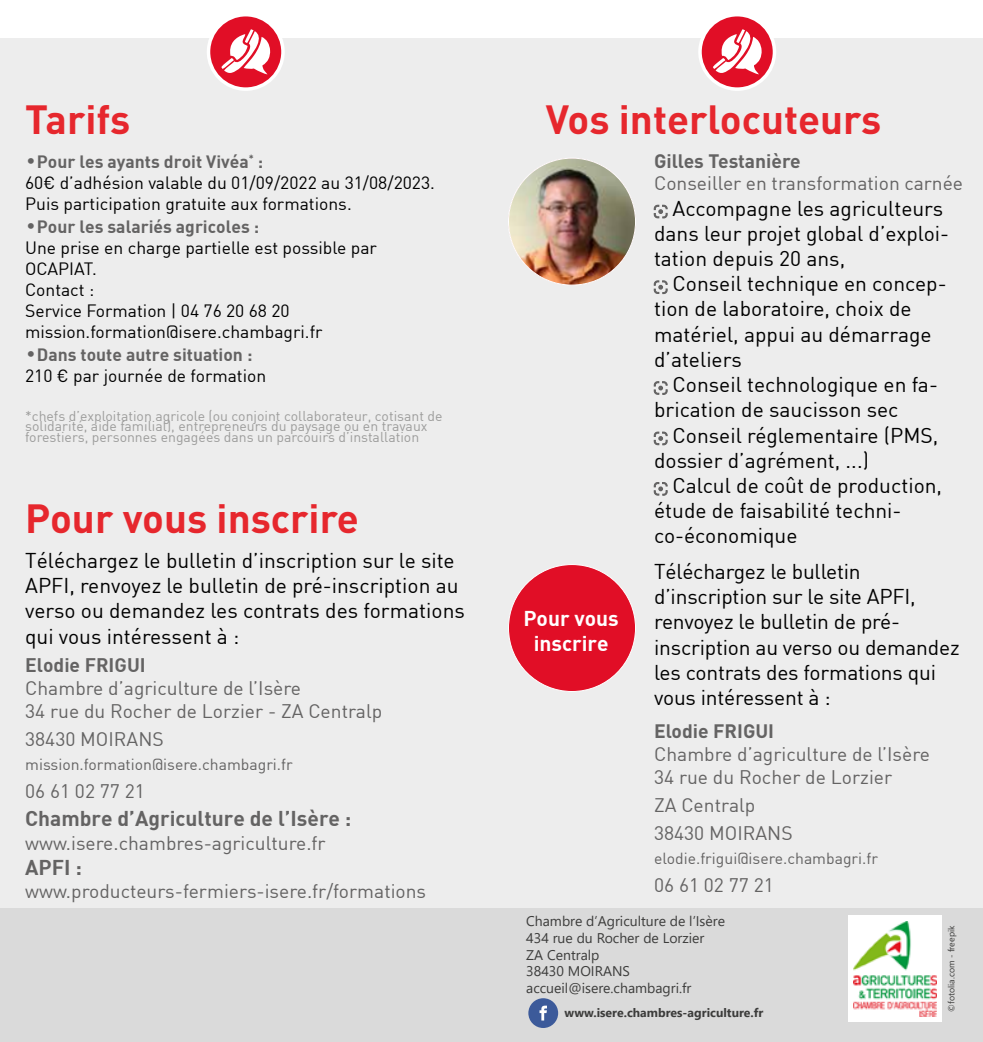
<style>
.page{position:relative;width:983px;height:1042px;background:#fff}
.page>*{position:absolute;margin:0;border:0;box-sizing:border-box;transform-origin:0 0}
.t1{font:700 40.25px "DIN Pro";color:#e6272d}
.t2{font:21px/25.2px "DIN";color:#000}
.t3{font:21px "DIN Bold";color:#646363}
.t4{font:21px/25.2px "DIN Bold";color:#fff;text-align:center}
.t5{font:19.25px/23.1px "DIN";color:#646363}
.t6{font:700 19.25px "DIN Pro";color:#646363}
.t7{font:19.25px "DIN Bold";color:#646363}
.t8{font:17.5px/21px "DIN";color:#000}
.t9{font:17.5px "DIN Bold";color:#646363}
.t10{font:15.75px "DIN";color:#646363}
.t11{font:14px/10.5px "DIN";color:#9d9d9c}
.t12{font:14px/16.8px "Segoe UI";color:#3c3c3b}
.t13{font:700 12.25px "Segoe UI";color:#3c3c3b}
.t14{font:8.75px "Segoe UI";color:#3c3c3b}
.s1{font-family:"Century Gothic";font-size:19.25px}
</style>
<div class="page">
<div style="left:0;top:38px;width:491px;height:992px;background:#ededed"></div>
<svg style="left:208px;top:15px;width:75px;height:74px;background:#e42a40"></svg>
<svg style="left:221px;top:29px;width:49px;height:45px;background:#ef8692"></svg>
<div style="left:207px;top:13px;width:78px;height:78px;border:4px solid #fff;border-radius:50%"></div>
<div style="left:491px;top:38px;width:491px;height:916px;background:#ededed"></div>
<svg style="left:653px;top:205px;width:14px;height:13px"></svg>
<svg style="left:653px;top:281px;width:14px;height:13px"></svg>
<svg style="left:653px;top:381px;width:14px;height:14px"></svg>
<svg style="left:653px;top:432px;width:14px;height:13px"></svg>
<svg style="left:653px;top:482px;width:14px;height:13px"></svg>
<svg style="left:699px;top:15px;width:75px;height:74px;background:#e42b40"></svg>
<svg style="left:712px;top:29px;width:49px;height:45px;background:#ef8692"></svg>
<div style="left:698px;top:13px;width:78px;height:78px;border:4px solid #fff;border-radius:50%"></div>
<img style="left:508px;top:158px;width:127px;height:127px;border-radius:63px">
<div style="left:508px;top:564px;width:127px;height:127px;background:#e10e26;border-radius:50%"></div>
<div style="left:0;top:908px;width:982px;height:134px;background:#dadada"></div>
<div style="left:528px;top:998px;width:30px;height:30px;background:#3c5a9a;border-radius:50%"></div>
<svg style="left:539px;top:1005px;width:8px;height:15px"></svg>
<div style="left:848px;top:915px;width:93px;height:107px;background:#fff"></div>
<img style="left:853px;top:921px;width:83px;height:95px">
<h1 class="t1" style="left:25px;top:92px;width:107px">Tarifs</h1>
<p class="t9" style="left:25px;top:150px;width:240px"><span class="s1">•</span>Pour les ayants droit Vivéa<sup>*</sup> :</p>
<p class="t8" style="left:25px;top:171px;width:411px">60€ d’adhésion valable du 01/09/2022 au 31/08/2023.<br>Puis participation gratuite aux formations.</p>
<p class="t9" style="left:25px;top:215px;width:235px"><span class="s1">•</span>Pour les salariés agricoles :</p>
<p class="t8" style="left:25px;top:237px;width:353px">Une prise en charge partielle est possible par<br>OCAPIAT.<br>Contact :<br>Service Formation | 04 76 20 68 20 mission.formation@isere.chambagri.fr</p>
<p class="t9" style="left:25px;top:343px;width:229px"><span class="s1">•</span>Dans toute autre situation :</p>
<p class="t8" style="left:25px;top:365px;width:243px">210 € par journée de formation</p>
<p class="t11" style="left:25px;top:410px;width:419px">*chefs d’exploitation agricole (ou conjoint collaborateur, cotisant de solidarité, aide familial), entrepreneurs du paysage ou en travaux forestiers, personnes engagées dans un parcouirs d’installation</p>
<h1 class="t1" style="left:25px;top:491px;width:335px">Pour vous inscrire</h1>
<p class="t2" style="left:25px;top:547px;width:441px">Téléchargez le bulletin d’inscription sur le site APFI, renvoyez le bulletin de pré-inscription au verso ou demandez les contrats des formations qui vous intéressent à :</p>
<p class="t7" style="left:25px;top:652px;width:122px">Elodie FRIGUI</p>
<p class="t5" style="left:25px;top:676px;width:358px">Chambre d’agriculture de l’Isère<br>34 rue du Rocher de Lorzier - ZA Centralp</p>
<p class="t5" style="left:25px;top:727px;width:140px">38430 MOIRANS</p>
<p class="t10" style="left:25px;top:754px;width:269px">mission.formation@isere.chambagri.fr</p>
<p class="t5" style="left:25px;top:779px;width:121px">06 61 02 77 21</p>
<p class="t3" style="left:25px;top:805px;width:328px">Chambre d’Agriculture de l’Isère :</p>
<p class="t5" style="left:25px;top:830px;width:302px">www.isere.chambres-agriculture.fr</p>
<p class="t3" style="left:25px;top:853px;width:58px">APFI :</p>
<p class="t5" style="left:25px;top:879px;width:402px">www.producteurs-fermiers-isere.fr/formations</p>
<h1 class="t1" style="left:545px;top:92px;width:337px">Vos interlocuteurs</h1>
<p class="t6" style="left:654px;top:148px;width:148px">Gilles Testanière</p>
<p class="t5" style="left:654px;top:172px;width:310px">Conseiller en transformation carnée</p>
<p class="t2" style="left:654px;top:195px;width:296px;text-indent:18px">Accompagne les agriculteurs dans leur projet global d’exploi&shy;tation depuis 20 ans,</p>
<p class="t2" style="left:654px;top:271px;width:294px;text-indent:18px">Conseil technique en concep&shy;tion de laboratoire, choix de matériel, appui au démarrage d’ateliers</p>
<p class="t2" style="left:654px;top:371px;width:285px;text-indent:18px">Conseil technologique en fa&shy;brication de saucisson sec</p>
<p class="t2" style="left:654px;top:422px;width:286px;text-indent:18px">Conseil réglementaire (PMS, dossier d’agrément, ...)</p>
<p class="t2" style="left:654px;top:472px;width:289px;text-indent:18px">Calcul de coût de production, étude de faisabilité techni&shy;co-économique</p>
<p class="t2" style="left:654px;top:558px;width:307px">Téléchargez le bulletin d’inscription sur le site APFI, renvoyez le bulletin de pré&shy;inscription au verso ou demandez les contrats des formations qui vous intéressent à :</p>
<p class="t6" style="left:654px;top:718px;width:121px">Elodie FRIGUI</p>
<p class="t5" style="left:654px;top:742px;width:277px">Chambre d’agriculture de l’Isère<br>34 rue du Rocher de Lorzier</p>
<p class="t5" style="left:654px;top:791px;width:140px;line-height:28px">ZA Centralp<br>38430 MOIRANS</p>
<p class="t10" style="left:654px;top:849px;width:225px">elodie.frigui@isere.chambagri.fr</p>
<p class="t5" style="left:654px;top:873px;width:121px">06 61 02 77 21</p>
<p class="t4" style="left:523px;top:605px;width:97px">Pour vous inscrire</p>
<p class="t12" style="left:526px;top:911px;width:200px">Chambre d’Agriculture de l’Isère<br>434 rue du Rocher de Lorzier<br>ZA Centralp<br>38430 MOIRANS accueil@isere.chambagri.fr</p>
<p class="t13" style="left:564px;top:1001px;width:200px">www.isere.chambres-agriculture.fr</p>
<p class="t14" style="left:942px;top:1012px;width:87px;rotate:-90deg">©fotolia.com - freepik</p>
</div>
